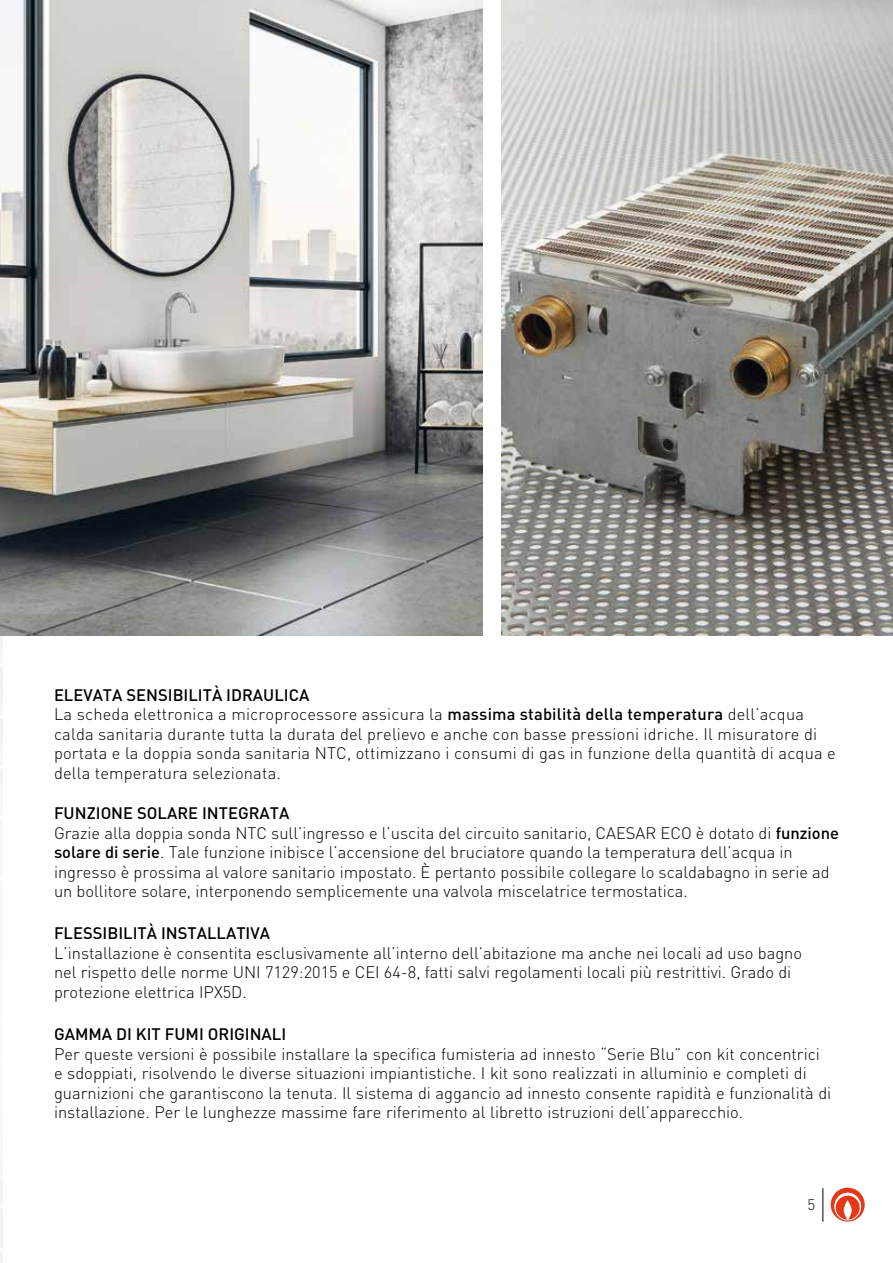
<style>
.page{position:relative;width:893px;height:1263px;background:#fff}
.page>*{position:absolute;margin:0;border:0;box-sizing:border-box;transform-origin:0 0}
.t1{font:300 16.5px/19.5px "DIN";color:#000}
.t2{font:500 16.5px "DIN";color:#000}
.t3{font:300 15px "DIN";color:#000}
.s1{font-weight:500}
</style>
<div class="page">
<hr style="left:822px;top:1188px;width:1px;height:34px;background:#000">
<svg style="left:831px;top:1187px;width:34px;height:35px"></svg>
<img style="left:502px;top:0;width:391px;height:636px">
<img style="left:0;top:0;width:483px;height:636px">
<p class="t1" style="left:54px;top:685px;width:783px"><span class="s1">ELEVATA SENSIBILITÀ IDRAULICA<br></span>La scheda elettronica a microprocessore assicura la <span class="s1">massima stabilità della temperatura</span> dell’acqua calda sanitaria durante tutta la durata del prelievo e anche con basse pressioni idriche. Il misuratore di portata e la doppia sonda sanitaria NTC, ottimizzano i consumi di gas in funzione della quantità di acqua e della temperatura selezionata.</p>
<p class="t1" style="left:54px;top:803px;width:786px"><span class="s1">FUNZIONE SOLARE INTEGRATA<br></span>Grazie alla doppia sonda NTC sull’ingresso e l’uscita del circuito sanitario, CAESAR ECO è dotato di <span class="s1">funzione solare di serie</span>. Tale funzione inibisce l’accensione del bruciatore quando la temperatura dell’acqua in ingresso è prossima al valore sanitario impostato. È pertanto possibile collegare lo scaldabagno in serie ad un bollitore solare, interponendo semplicemente una valvola miscelatrice termostatica.</p>
<p class="t2" style="left:54px;top:923px;width:218px">FLESSIBILITÀ INSTALLATIVA</p>
<p class="t1" style="left:54px;top:943px;width:750px">L’installazione è consentita esclusivamente all’interno dell’abitazione ma anche nei locali ad uso bagno nel rispetto delle norme UNI 7129:2015 e CEI 64-8, fatti salvi regolamenti locali più restrittivi. Grado di protezione elettrica IPX5D.</p>
<p class="t2" style="left:54px;top:1024px;width:234px">GAMMA DI KIT FUMI ORIGINALI</p>
<p class="t1" style="left:54px;top:1044px;width:779px">Per queste versioni è possibile installare la specifica fumisteria ad innesto “Serie Blu” con kit concentrici e sdoppiati, risolvendo le diverse situazioni impiantistiche. I kit sono realizzati in alluminio e completi di guarnizioni che garantiscono la tenuta. Il sistema di aggancio ad innesto consente rapidità e funzionalità di installazione. Per le lunghezze massime fare riferimento al libretto istruzioni dell’apparecchio.</p>
<p class="t3" style="left:807px;top:1195px;width:9px">5</p>
</div>
